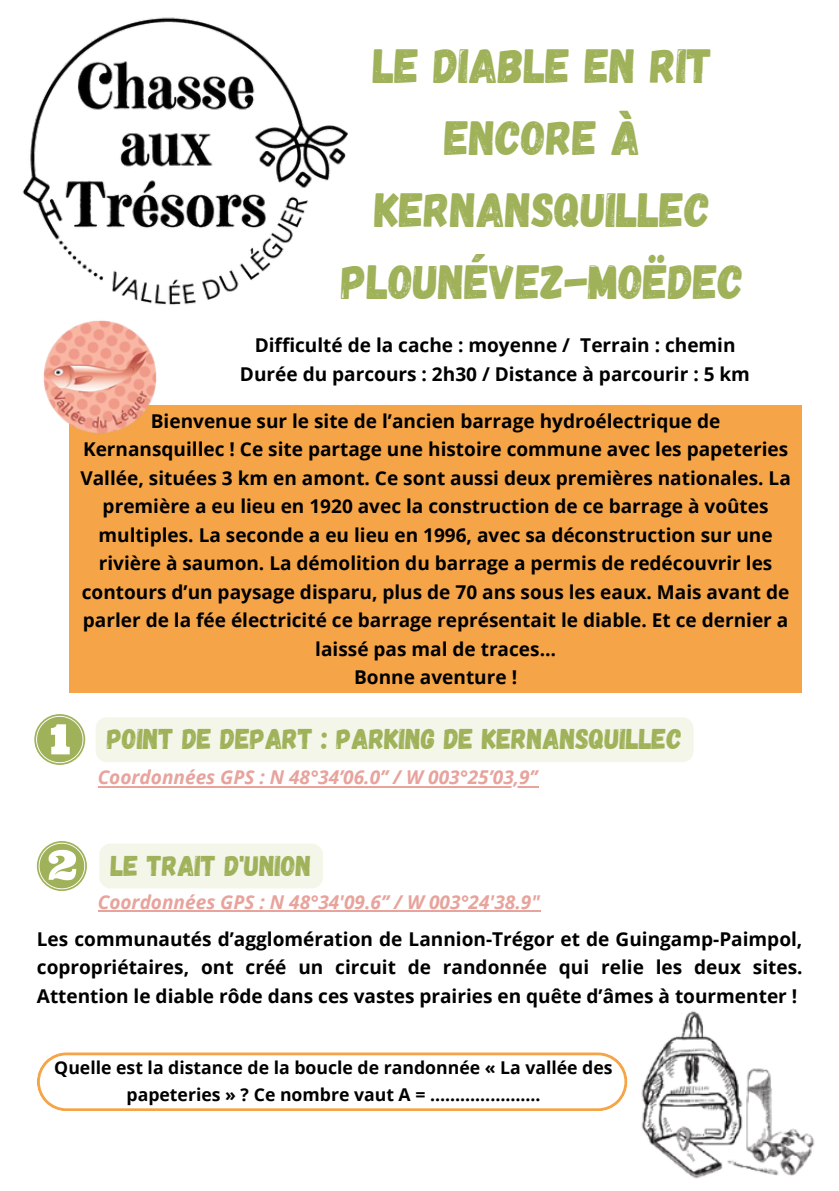
<style>
.page{position:relative;width:839px;height:1191px;background:#fff}
.page>*{position:absolute;margin:0;border:0;box-sizing:border-box;transform-origin:0 0}
.t1{font:48px/72px "Gagalin";color:#9fb259;text-align:center}
.t2{font:28.6px "Gagalin";color:#9fb259}
.t3{font:700 19px/28.4px "Open Sans";color:#000;text-align:center}
.t4{font:italic 700 19px "Open Sans";color:#e7a39c}
.t5{font:700 17.6px/26.4px "Open Sans";color:#000;text-align:center}
</style>
<div class="page">
<img style="left:22px;top:17px;width:326px;height:288px">
<svg style="left:34px;top:714px;width:51px;height:51px"></svg>
<div style="left:69px;top:405px;width:732px;height:288px;background:#f5a548"></div>
<img style="left:43px;top:320px;width:114px;height:114px">
<svg style="left:37px;top:841px;width:49px;height:50px"></svg>
<div style="left:99px;top:844px;width:224px;height:44px;background:#f3f6e9"></div>
<hr style="left:98px;top:910px;width:442px;height:2px;background:#e7a39c">
<svg style="left:37px;top:1052px;width:561px;height:59px"></svg>
<hr style="left:98px;top:786px;width:440px;height:2px;background:#e7a39c">
<div style="left:96px;top:717px;width:597px;height:45px;background:#f3f6e9;border-radius:11px"></div>
<img style="left:598px;top:1011px;width:217px;height:168px">
<p class="t1" style="left:341px;top:28px;width:404px">LE DIABLE EN RIT<br>ENCORE À<br>KERNANSQUILLEC<br>PLOUNÉVEZ-MOËDEC</p>
<p class="t3" style="left:255px;top:331px;width:482px">Difficulté de la cache : moyenne / Terrain : chemin</p>
<h2 class="t3" style="left:240px;top:359px;width:511px">Durée du parcours : 2h30 / Distance à parcourir : 5 km</h2>
<h1 class="t3" style="left:80px;top:406px;width:712px">Bienvenue sur le site de l’ancien barrage hydroélectrique de Kernansquillec ! Ce site partage une histoire commune avec les papeteries Vallée, situées 3 km en amont. Ce sont aussi deux premières nationales. La première a eu lieu en 1920 avec la construction de ce barrage à voûtes multiples. La seconde a eu lieu en 1996, avec sa déconstruction sur une rivière à saumon. La démolition du barrage a permis de redécouvrir les contours d’un paysage disparu, plus de 70 ans sous les eaux. Mais avant de parler de la fée électricité ce barrage représentait le diable. Et ce dernier a laissé pas mal de traces…</h1>
<p class="t3" style="left:354px;top:663px;width:164px">Bonne aventure !</p>
<p class="t2" style="left:107px;top:721px;width:576px">POINT DE DEPART : PARKING DE KERNANSQUILLEC</p>
<h3 class="t4" style="left:98px;top:764px;width:441px">Coordonnées GPS : N 48°34’06.0’’ / W 003°25’03,9’’</h3>
<p class="t2" style="left:111px;top:847px;width:202px">LE TRAIT D'UNION</p>
<p class="t4" style="left:98px;top:888px;width:443px">Coordonnées GPS : N 48°34'09.6’’ / W 003°24'38.9"</p>
<p class="t3" style="left:37px;top:924px;width:767px;text-align:justify">Les communautés d’agglomération de Lannion-Trégor et de Guingamp-Paimpol, copropriétaires, ont créé un circuit de randonnée qui relie les deux sites.<br>Attention le diable rôde dans ces vastes prairies en quête d’âmes à tourmenter !</p>
<p class="t5" style="left:54px;top:1054px;width:560px">Quelle est la distance de la boucle de randonnée « La vallée des papeteries » ? Ce nombre vaut A = ………………....</p>
</div>
